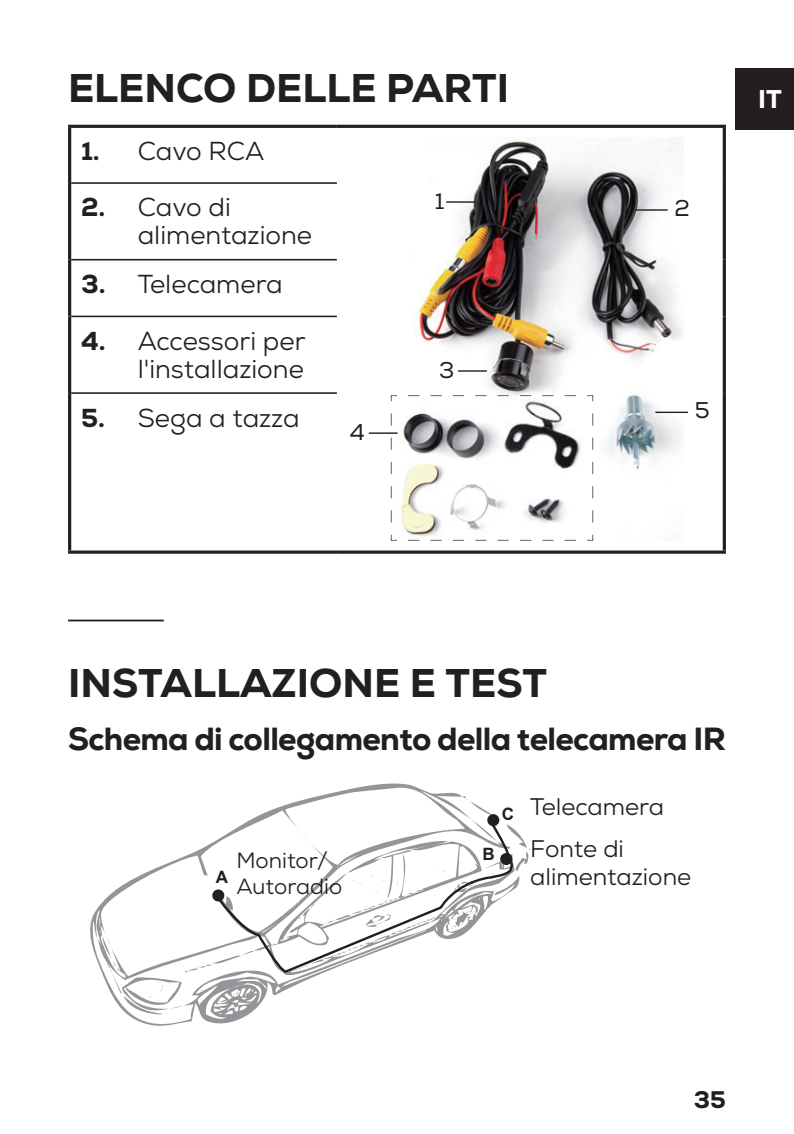
<style>
.page{position:relative;width:794px;height:1134px;background:#fff}
.page>*{position:absolute;margin:0;border:0;box-sizing:border-box;transform-origin:0 0}
.t1{font:800 40px "Nexa";color:#231f20}
.t2{font:800 32px "Nexa";letter-spacing:-.02em;color:#231f20}
.t3{font:26px/28px "Nexa";color:#231f20}
.t4{font:800 25.6px "Nexa";color:#fff}
.t5{font:24px/42px "Nexa";color:#231f20}
.t6{font:800 24px "Nexa";color:#231f20}
.t7{font:22.8px "Nexa";color:#231f20}
.t8{font:22px/26.4px "Nexa";color:#231f20}
.t9{font:700 17.2px "Arial";color:#231f20}
.s1{font-weight:800}
</style>
<div class="page">
<div style="left:735px;top:68px;width:59px;height:61px;background:#231f20"></div>
<svg style="left:337px;top:550px;width:389px;height:4px;background:#4e4b4c"></svg>
<hr style="left:68px;top:125px;width:269px;height:3px;background:#231f20">
<hr style="left:68px;top:128px;width:3px;height:55px;background:#231f20">
<hr style="left:337px;top:125px;width:389px;height:3px;background:#231f20">
<svg style="left:722px;top:128px;width:4px;height:55px"></svg>
<svg style="left:722px;top:183px;width:4px;height:77px"></svg>
<svg style="left:722px;top:260px;width:4px;height:56px"></svg>
<svg style="left:722px;top:316px;width:4px;height:77px"></svg>
<svg style="left:722px;top:393px;width:4px;height:157px"></svg>
<hr style="left:68px;top:183px;width:3px;height:77px;background:#231f20">
<hr style="left:68px;top:260px;width:3px;height:56px;background:#231f20">
<hr style="left:68px;top:316px;width:3px;height:77px;background:#231f20">
<hr style="left:68px;top:393px;width:3px;height:157px;background:#231f20">
<svg style="left:68px;top:550px;width:269px;height:4px"></svg>
<hr style="left:71px;top:182px;width:266px;height:2px;background:#231f20">
<hr style="left:71px;top:259px;width:266px;height:1px;background:#231f20">
<hr style="left:71px;top:316px;width:266px;height:1px;background:#231f20">
<hr style="left:71px;top:392px;width:266px;height:2px;background:#231f20">
<img style="left:391px;top:138px;width:292px;height:402px">
<hr style="left:458px;top:370px;width:29px;height:2px;background:#231f20">
<hr style="left:369px;top:432px;width:28px;height:2px;background:#231f20">
<hr style="left:446px;top:201px;width:29px;height:2px;background:#231f20">
<hr style="left:635px;top:209px;width:32px;height:2px;background:#231f20">
<hr style="left:655px;top:412px;width:33px;height:1px;background:#231f20">
<svg style="left:390px;top:534px;width:186px;height:7px"></svg>
<svg style="left:390px;top:395px;width:8px;height:127px"></svg>
<svg style="left:408px;top:395px;width:185px;height:7px"></svg>
<svg style="left:586px;top:413px;width:7px;height:128px"></svg>
<hr style="left:68px;top:620px;width:96px;height:1px;background:#231f20">
<svg style="left:90px;top:783px;width:440px;height:243px"></svg>
<svg style="left:212px;top:889px;width:12px;height:12px"></svg>
<div style="left:487px;top:814px;width:12px;height:12px;background:#231f20;border-radius:50%"></div>
<svg style="left:214px;top:821px;width:301px;height:153px"></svg>
<h1 class="t1" style="left:68px;top:63px;width:443px">ELENCO DELLE PARTI</h1>
<p class="t3" style="left:81px;top:137px;width:185px"><span class="s1">1.</span> Cavo RCA</p>
<p class="t3" style="left:138px;top:194px;width:176px;text-indent:-57px"><span class="s1">2.</span> Cavo di alimentazione</p>
<p class="t3" style="left:81px;top:270px;width:203px"><span class="s1">3.</span> Telecamera</p>
<p class="t3" style="left:81px;top:327px;width:226px;text-align:right"><span class="s1">4.</span> Accessori per l'installazione</p>
<p class="t3" style="left:81px;top:404px;width:220px"><span class="s1">5.</span> Sega a tazza</p>
<p class="t7" style="left:350px;top:418px;width:16px">4</p>
<p class="t7" style="left:435px;top:187px;width:11px">1</p>
<p class="t7" style="left:674px;top:194px;width:17px">2</p>
<p class="t7" style="left:439px;top:356px;width:17px">3</p>
<p class="t7" style="left:695px;top:396px;width:16px">5</p>
<p class="t4" style="left:758px;top:82px;width:25px">IT</p>
<h1 class="t1" style="left:68px;top:658px;width:481px">INSTALLAZIONE E TEST</h1>
<p class="t2" style="left:68px;top:718px;width:659px">Schema di collegamento della telecamera IR</p>
<p class="t9" style="left:216px;top:865px;width:14px">A</p>
<p class="t8" style="left:236px;top:847px;width:107px">Monitor/<br>Autoradio</p>
<p class="t9" style="left:502px;top:802px;width:14px">C</p>
<p class="t9" style="left:482px;top:842px;width:14px">B</p>
<p class="t5" style="left:530px;top:786px;width:135px">Telecamera<br>Fonte di</p>
<p class="t5" style="left:530px;top:856px;width:163px">alimentazione</p>
<p class="t6" style="left:694px;top:1085px;width:34px">35</p>
</div>
